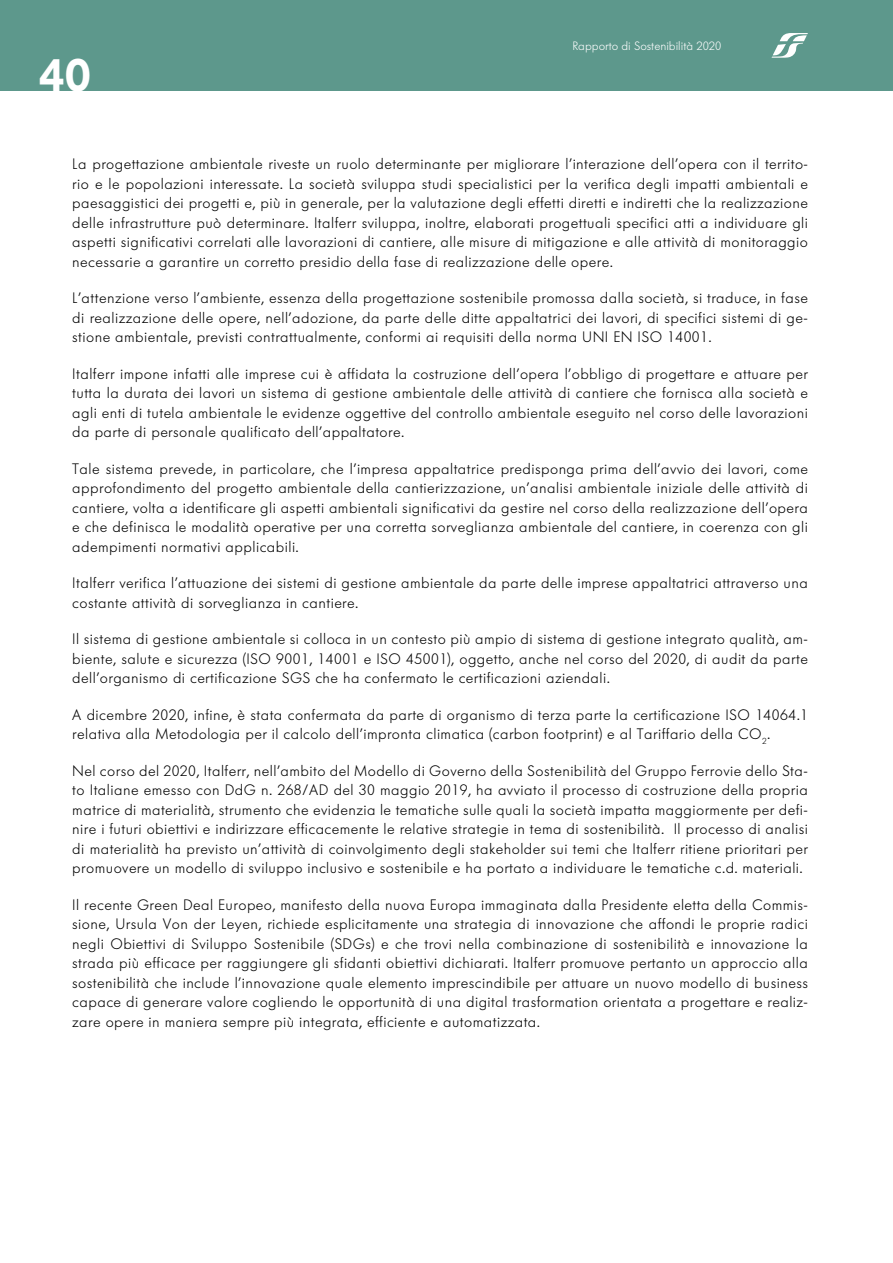
<style>
.page{position:relative;width:893px;height:1263px;background:#fff}
.page>*{position:absolute;margin:0;border:0;box-sizing:border-box;transform-origin:0 0}
.t1{font:600 45px "Futura Serie BQ";color:#fff}
.t2{font:300 15px/19.5px "Futura Serie BQ";letter-spacing:.03em;color:#000;text-align:justify}
.t3{font:300 12px "Futura Serie BQ";color:#fff}
</style>
<div class="page">
<div style="left:0;top:0;width:893px;height:91px;background:#5d988c"></div>
<svg style="left:771px;top:33px;width:37px;height:25px"></svg>
<h1 class="t1" style="left:39px;top:49px;width:54px">40</h1>
<p class="t3" style="left:572px;top:39px;width:150px">Rapporto di Sostenibilità 2020</p>
<p class="t2" style="left:72px;top:154px;width:737px">La progettazione ambientale riveste un ruolo determinante per migliorare l’interazione dell’opera con il territo&shy;rio e le popolazioni interessate. La società sviluppa studi specialistici per la verifica degli impatti ambientali e paesaggistici dei progetti e, più in generale, per la valutazione degli effetti diretti e indiretti che la realizzazione delle infrastrutture può determinare. Italferr sviluppa, inoltre, elaborati progettuali specifici atti a individuare gli aspetti significativi correlati alle lavorazioni di cantiere, alle misure di mitigazione e alle attività di monitoraggio necessarie a garantire un corretto presidio della fase di realizzazione delle opere.</p>
<p class="t2" style="left:72px;top:288px;width:737px">L’attenzione verso l’ambiente, essenza della progettazione sostenibile promossa dalla società, si traduce, in fase di realizzazione delle opere, nell’adozione, da parte delle ditte appaltatrici dei lavori, di specifici sistemi di ge&shy;stione ambientale, previsti contrattualmente, conformi ai requisiti della norma UNI EN ISO 14001.</p>
<p class="t2" style="left:72px;top:364px;width:737px">Italferr impone infatti alle imprese cui è affidata la costruzione dell’opera l’obbligo di progettare e attuare per tutta la durata dei lavori un sistema di gestione ambientale delle attività di cantiere che fornisca alla società e agli enti di tutela ambientale le evidenze oggettive del controllo ambientale eseguito nel corso delle lavorazioni da parte di personale qualificato dell’appaltatore.</p>
<p class="t2" style="left:72px;top:459px;width:737px">Tale sistema prevede, in particolare, che l’impresa appaltatrice predisponga prima dell’avvio dei lavori, come approfondimento del progetto ambientale della cantierizzazione, un’analisi ambientale iniziale delle attività di cantiere, volta a identificare gli aspetti ambientali significativi da gestire nel corso della realizzazione dell’opera e che definisca le modalità operative per una corretta sorveglianza ambientale del cantiere, in coerenza con gli adempimenti normativi applicabili.</p>
<p class="t2" style="left:72px;top:573px;width:737px">Italferr verifica l’attuazione dei sistemi di gestione ambientale da parte delle imprese appaltatrici attraverso una costante attività di sorveglianza in cantiere.</p>
<p class="t2" style="left:72px;top:629px;width:737px">Il sistema di gestione ambientale si colloca in un contesto più ampio di sistema di gestione integrato qualità, am&shy;biente, salute e sicurezza (ISO 9001, 14001 e ISO 45001), oggetto, anche nel corso del 2020, di audit da parte dell’organismo di certificazione SGS che ha confermato le certificazioni aziendali.</p>
<p class="t2" style="left:72px;top:705px;width:737px">A dicembre 2020, infine, è stata confermata da parte di organismo di terza parte la certificazione ISO 14064.1 relativa alla Metodologia per il calcolo dell’impronta climatica (carbon footprint) e al Tariffario della CO<sub>2</sub>.</p>
<p class="t2" style="left:72px;top:761px;width:737px">Nel corso del 2020, Italferr, nell’ambito del Modello di Governo della Sostenibilità del Gruppo Ferrovie dello Sta&shy;to Italiane emesso con DdG n. 268/AD del 30 maggio 2019, ha avviato il processo di costruzione della propria matrice di materialità, strumento che evidenzia le tematiche sulle quali la società impatta maggiormente per defi&shy;nire i futuri obiettivi e indirizzare efficacemente le relative strategie in tema di sostenibilità. Il processo di analisi di materialità ha previsto un’attività di coinvolgimento degli stakeholder sui temi che Italferr ritiene prioritari per promuovere un modello di sviluppo inclusivo e sostenibile e ha portato a individuare le tematiche c.d. materiali.</p>
<p class="t2" style="left:72px;top:895px;width:737px">Il recente Green Deal Europeo, manifesto della nuova Europa immaginata dalla Presidente eletta della Commis&shy;sione, Ursula Von der Leyen, richiede esplicitamente una strategia di innovazione che affondi le proprie radici negli Obiettivi di Sviluppo Sostenibile (SDGs) e che trovi nella combinazione di sostenibilità e innovazione la strada più efficace per raggiungere gli sfidanti obiettivi dichiarati. Italferr promuove pertanto un approccio alla sostenibilità che include l’innovazione quale elemento imprescindibile per attuare un nuovo modello di business capace di generare valore cogliendo le opportunità di una digital trasformation orientata a progettare e realiz&shy;zare opere in maniera sempre più integrata, efficiente e automatizzata.</p>
</div>
